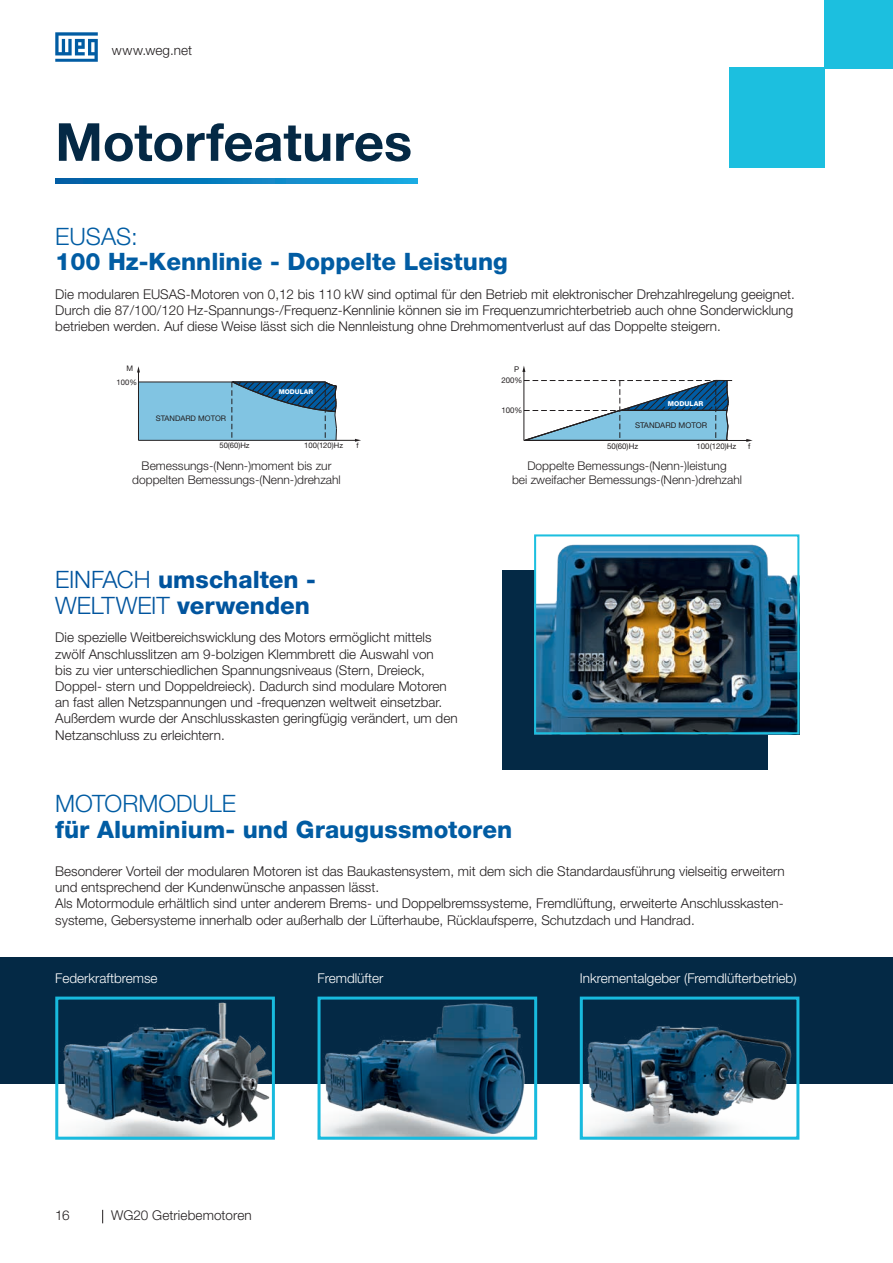
<style>
.page{position:relative;width:893px;height:1263px;background:#fff}
.page>*{position:absolute;margin:0;border:0;box-sizing:border-box;transform-origin:0 0}
.t1{font:700 52.5px "Helvetica Neue LT Pro";color:#042945}
.t2{font:800 24px "Helvetica Neue LT Pro";color:#015ca3}
.t3{font:800 24px/25.5px "Helvetica Neue LT Pro";color:#00549e}
.t4{font:300 24px "Helvetica Neue LT Pro";color:#015ca3}
.t5{font:300 13.5px/16.2px "Helvetica Neue LT Pro";color:#231f20}
.t6{font:300 13.5px "Helvetica Neue LT Pro";color:#fff}
.t7{font:300 12px/14.4px "Helvetica Neue LT Pro";color:#231f20;text-align:center}
.t8{font:7.8px/10.8px "Helvetica Neue LT Pro";color:#231f20}
.t9{font:7.65px/13.2px "Helvetica Neue LT Pro";color:#231f20}
.t10{font:7.35px "Helvetica Neue LT Pro";color:#231f20}
.t11{font:800 6.75px "Helvetica Neue LT Pro";color:#fff}
.t12{font:800 6.6px "Helvetica Neue LT Pro";color:#fff}
.s1{font-weight:300}
</style>
<div class="page">
<svg style="left:55px;top:32px;width:43px;height:30px"></svg>
<svg style="left:102px;top:1210px;width:1px;height:13px"></svg>
<div style="left:139px;top:382px;width:93px;height:58px;background:#81c4e2"></div>
<hr style="left:138px;top:440px;width:217px;height:1px;background:#231f20">
<hr style="left:138px;top:382px;width:187px;height:1px;background:#231f20">
<hr style="left:138px;top:371px;width:1px;height:69px;background:#231f20">
<svg style="left:137px;top:366px;width:3px;height:6px"></svg>
<svg style="left:355px;top:439px;width:6px;height:3px"></svg>
<svg style="left:231px;top:381px;width:106px;height:60px;background:#5a97ba"></svg>
<hr style="left:524px;top:440px;width:225px;height:1px;background:#231f20">
<hr style="left:523px;top:371px;width:1px;height:69px;background:#231f20">
<svg style="left:522px;top:366px;width:3px;height:6px"></svg>
<svg style="left:746px;top:439px;width:7px;height:3px"></svg>
<svg style="left:523px;top:379px;width:209px;height:62px"></svg>
<div style="left:0;top:957px;width:893px;height:127px;background:#042945"></div>
<img style="left:63px;top:1002px;width:208px;height:134px">
<div style="left:55px;top:996px;width:220px;height:144px;border:3px solid #18bade"></div>
<img style="left:584px;top:1026px;width:208px;height:110px">
<div style="left:580px;top:996px;width:219px;height:144px;border:3px solid #18bade"></div>
<img style="left:322px;top:1003px;width:203px;height:133px">
<div style="left:318px;top:996px;width:219px;height:144px;border:3px solid #18bade"></div>
<div style="left:502px;top:570px;width:265px;height:200px;background:#042945"></div>
<img style="left:537px;top:544px;width:259px;height:187px">
<div style="left:534px;top:534px;width:265px;height:200px;border:2px solid #1cbfdf"></div>
<div style="left:825px;top:0;width:68px;height:68px;background:#1cbfdf"></div>
<div style="left:730px;top:68px;width:95px;height:100px;background:#1cbfdf"></div>
<svg style="left:55px;top:179px;width:363px;height:5px;background:#0a82c1"></svg>
<p class="t5" style="left:112px;top:42px;width:82px">www.weg.net</p>
<h1 class="t1" style="left:55px;top:109px;width:358px">Motorfeatures</h1>
<h2 class="t4" style="left:55px;top:221px;width:84px">EUSAS:</h2>
<h2 class="t2" style="left:55px;top:247px;width:454px">100 Hz-Kennlinie - Doppelte Leistung</h2>
<p class="t5" style="left:55px;top:286px;width:741px;text-align:justify">Die modularen EUSAS-Motoren von 0,12 bis 110 kW sind optimal für den Betrieb mit elektronischer Drehzahlregelung geeignet.<br>Durch die 87/100/120 Hz-Spannungs-/Frequenz-Kennlinie können sie im Frequenzumrichterbetrieb auch ohne Sonderwicklung betrieben werden. Auf diese Weise lässt sich die Nennleistung ohne Drehmomentverlust auf das Doppelte steigern.</p>
<p class="t9" style="left:117px;top:362px;width:22px;text-indent:10px">M<br>100%</p>
<p class="t9" style="left:156px;top:411px;width:72px">STANDARD MOTOR</p>
<p class="t12" style="left:279px;top:388px;width:36px">MODULAR</p>
<p class="t9" style="left:219px;top:439px;width:32px">50(60)Hz</p>
<p class="t9" style="left:304px;top:439px;width:40px">100(120)Hz</p>
<p class="t10" style="left:356px;top:441px;width:4px">f</p>
<p class="t7" style="left:132px;top:458px;width:210px">Bemessungs-(Nenn-)moment bis zur doppelten Bemessungs-(Nenn-)drehzahl</p>
<h2 class="t3" style="left:55px;top:567px;width:262px"><span class="s1">EINFACH</span> umschalten -<br><span class="s1">WELTWEIT</span> verwenden</h2>
<p class="t5" style="left:55px;top:629px;width:404px">Die spezielle Weitbereichswicklung des Motors ermöglicht mittels zwölf Anschlusslitzen am 9-bolzigen Klemmbrett die Auswahl von<br>bis zu vier unterschiedlichen Spannungsniveaus (Stern, Dreieck, Doppel- stern und Doppeldreieck). Dadurch sind modulare Motoren an fast allen Netzspannungen und -frequenzen weltweit einsetzbar.<br>Außerdem wurde der Anschlusskasten geringfügig verändert, um den Netzanschluss zu erleichtern.</p>
<p class="t8" style="left:501px;top:364px;width:23px;text-indent:13px">P<br>200%</p>
<p class="t8" style="left:501px;top:404px;width:23px">100%</p>
<p class="t11" style="left:668px;top:399px;width:37px">MODULAR</p>
<p class="t8" style="left:635px;top:420px;width:74px">STANDARD MOTOR</p>
<p class="t8" style="left:607px;top:441px;width:33px">50(60)Hz</p>
<p class="t8" style="left:696px;top:441px;width:41px">100(120)Hz</p>
<p class="t8" style="left:748px;top:441px;width:4px">f</p>
<p class="t7" style="left:512px;top:458px;width:232px">Doppelte Bemessungs-(Nenn-)leistung<br>bei zweifacher Bemessungs-(Nenn-)drehzahl</p>
<h2 class="t4" style="left:55px;top:789px;width:182px">MOTORMODULE</h2>
<h2 class="t2" style="left:55px;top:815px;width:458px">für Aluminium- und Graugussmotoren</h2>
<p class="t5" style="left:55px;top:863px;width:731px">Besonderer Vorteil der modularen Motoren ist das Baukastensystem, mit dem sich die Standardausführung vielseitig erweitern und entsprechend der Kundenwünsche anpassen lässt.<br>Als Motormodule erhältlich sind unter anderem Brems- und Doppelbremssysteme, Fremdlüftung, erweiterte Anschlusskasten&shy;systeme, Gebersysteme innerhalb oder außerhalb der Lüfterhaube, Rücklaufsperre, Schutzdach und Handrad.</p>
<p class="t6" style="left:55px;top:970px;width:104px">Federkraftbremse</p>
<p class="t6" style="left:318px;top:970px;width:67px">Fremdlüfter</p>
<p class="t6" style="left:580px;top:970px;width:218px">Inkrementalgeber (Fremdlüfterbetrieb)</p>
<p class="t5" style="left:55px;top:1207px;width:16px">16</p>
<p class="t5" style="left:111px;top:1207px;width:142px">WG20 Getriebemotoren</p>
</div>
